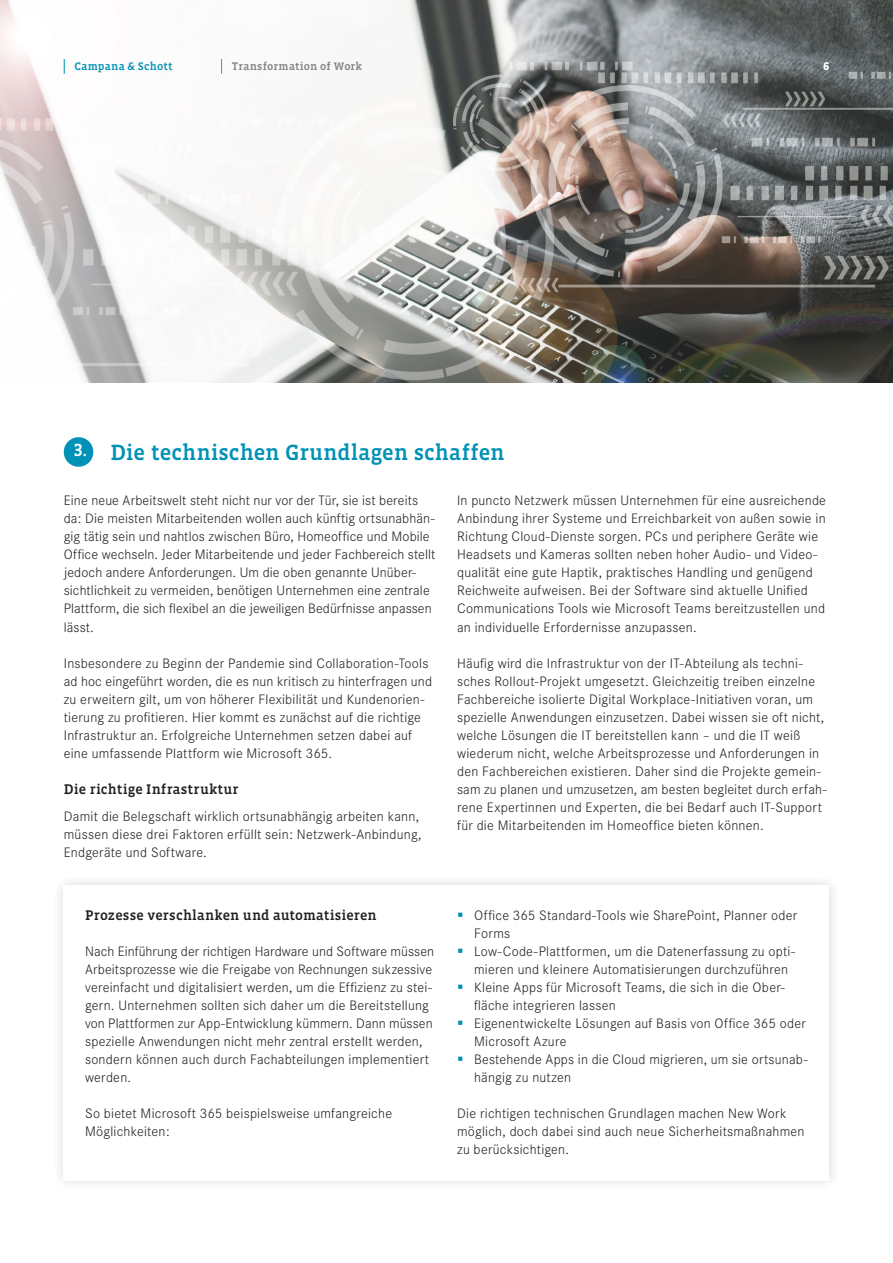
<style>
.page{position:relative;width:893px;height:1263px;background:#fff}
.page>*{position:absolute;margin:0;border:0;box-sizing:border-box;transform-origin:0 0}
._03_Headline_VistaSl{font:500 22.5px "Vista Slab OT";color:#0091b6}
.t1{font:500 18px "Vista Slab OT";color:#fff}
._07_Copytext_Corpora{font:300 14.25px/18px "Corporate S";letter-spacing:.015em;color:#231f20}
._05_Zwischenheadline{font:500 14.25px "Vista Slab OT";letter-spacing:.01em;color:#231f20}
._01_Spitzzeile_Vista{font:500 11.25px "Vista Slab OT";letter-spacing:.015em;color:#808285}
._01_Spitzzeile_Vista-2{font:500 11.25px "Vista Slab OT";letter-spacing:.025em;color:#0091b6}
._02_Seitenzahl_Vista{font:500 11.25px "Vista Slab OT";color:#fff}
.s1{color:#0091b6}
</style>
<div class="page">
<img style="left:0;top:0;width:893px;height:383px">
<svg style="left:221px;top:59px;width:1px;height:15px"></svg>
<svg style="left:64px;top:59px;width:1px;height:15px"></svg>
<div style="left:64px;top:437px;width:29px;height:30px;background:#0091b6;border-radius:50%"></div>
<div style="left:52px;top:874px;width:789px;height:318px;background:#f8f8f8"></div>
<div style="left:64px;top:885px;width:765px;height:295px;background:#fff"></div>
<p class="_01_Spitzzeile_Vista-2" style="left:74px;top:61px;width:100px">Campana &amp; Schott</p>
<p class="_01_Spitzzeile_Vista" style="left:232px;top:61px;width:132px">Transformation of Work</p>
<p class="_02_Seitenzahl_Vista" style="left:824px;top:61px;width:7px">6</p>
<p class="t1" style="left:74px;top:441px;width:15px">3.</p>
<p class="_03_Headline_VistaSl" style="left:110px;top:441px;width:396px">Die technischen Grundlagen schaffen</p>
<p class="_07_Copytext_Corpora" style="left:64px;top:492px;width:373px">Eine neue Arbeitswelt steht nicht nur vor der Tür, sie ist bereits da: Die meisten Mitarbeitenden wollen auch künftig ortsunabhän&shy;gig tätig sein und nahtlos zwischen Büro, Homeoffice und Mobile Office wechseln. Jeder Mitarbeitende und jeder Fachbereich stellt jedoch andere Anforderungen. Um die oben genannte Unüber&shy;sichtlichkeit zu vermeiden, benötigen Unternehmen eine zentrale Plattform, die sich flexibel an die jeweiligen Bedürfnisse anpassen lässt.</p>
<p class="_07_Copytext_Corpora" style="left:64px;top:654px;width:370px">Insbesondere zu Beginn der Pandemie sind Collaboration-Tools ad hoc eingeführt worden, die es nun kritisch zu hinterfragen und zu erweitern gilt, um von höherer Flexibilität und Kundenorien&shy;tierung zu profitieren. Hier kommt es zunächst auf die richtige Infrastruktur an. Erfolgreiche Unternehmen setzen dabei auf eine umfassende Plattform wie Microsoft 365.</p>
<p class="_05_Zwischenheadline" style="left:64px;top:781px;width:176px">Die richtige Infrastruktur</p>
<p class="_07_Copytext_Corpora" style="left:64px;top:807px;width:359px">Damit die Belegschaft wirklich ortsunabhängig arbeiten kann, müssen diese drei Faktoren erfüllt sein: Netzwerk-Anbindung,<br>Endgeräte und Software.</p>
<p class="_05_Zwischenheadline" style="left:85px;top:907px;width:293px">Prozesse verschlanken und automatisieren</p>
<p class="_07_Copytext_Corpora" style="left:85px;top:942px;width:351px">Nach Einführung der richtigen Hardware und Software müssen Arbeitsprozesse wie die Freigabe von Rechnungen sukzessive vereinfacht und digitalisiert werden, um die Effizienz zu stei&shy;gern. Unternehmen sollten sich daher um die Bereitstellung von Plattformen zur App-Entwicklung kümmern. Dann müssen spezielle Anwendungen nicht mehr zentral erstellt werden, sondern können auch durch Fachabteilungen implementiert werden.</p>
<p class="_07_Copytext_Corpora" style="left:85px;top:1104px;width:309px">So bietet Microsoft 365 beispielsweise umfangreiche<br>Möglichkeiten:</p>
<p class="_07_Copytext_Corpora" style="left:457px;top:492px;width:370px">In puncto Netzwerk müssen Unternehmen für eine ausreichende Anbindung ihrer Systeme und Erreichbarkeit von außen sowie in Richtung Cloud-Dienste sorgen. PCs und periphere Geräte wie Headsets und Kameras sollten neben hoher Audio- und Video&shy;qualität eine gute Haptik, praktisches Handling und genügend Reichweite aufweisen. Bei der Software sind aktuelle Unified Communications Tools wie Microsoft Teams bereitzustellen und an individuelle Erfordernisse anzupassen.</p>
<p class="_07_Copytext_Corpora" style="left:457px;top:654px;width:371px">Häufig wird die Infrastruktur von der IT-Abteilung als techni&shy;sches Rollout-Projekt umgesetzt. Gleichzeitig treiben einzelne Fachbereiche isolierte Digital Workplace-Initiativen voran, um spezielle Anwendungen einzusetzen. Dabei wissen sie oft nicht, welche Lösungen die IT bereitstellen kann – und die IT weiß wiederum nicht, welche Arbeitsprozesse und Anforderungen in den Fachbereichen existieren. Daher sind die Projekte gemein&shy;sam zu planen und umzusetzen, am besten begleitet durch erfah&shy;rene Expertinnen und Experten, die bei Bedarf auch IT-Support für die Mitarbeitenden im Homeoffice bieten können.</p>
<p class="_07_Copytext_Corpora" style="left:474px;top:906px;width:324px;text-indent:-17px"><span class="s1">▪</span> Office 365 Standard-Tools wie SharePoint, Planner oder<br>Forms</p>
<p class="_07_Copytext_Corpora" style="left:474px;top:942px;width:323px;text-indent:-17px"><span class="s1">▪</span> Low-Code-Plattformen, um die Datenerfassung zu opti&shy;mieren und kleinere Automatisierungen durchzuführen</p>
<p class="_07_Copytext_Corpora" style="left:474px;top:978px;width:312px;text-indent:-17px"><span class="s1">▪</span> Kleine Apps für Microsoft Teams, die sich in die Ober&shy;fläche integrieren lassen</p>
<p class="_07_Copytext_Corpora" style="left:474px;top:1014px;width:333px;text-indent:-17px"><span class="s1">▪</span> Eigenentwickelte Lösungen auf Basis von Office 365 oder<br>Microsoft Azure</p>
<p class="_07_Copytext_Corpora" style="left:474px;top:1050px;width:335px;text-indent:-17px"><span class="s1">▪</span> Bestehende Apps in die Cloud migrieren, um sie ortsunab&shy;hängig zu nutzen</p>
<p class="_07_Copytext_Corpora" style="left:457px;top:1104px;width:349px">Die richtigen technischen Grundlagen machen New Work möglich, doch dabei sind auch neue Sicherheitsmaßnahmen zu berücksichtigen.</p>
</div>
